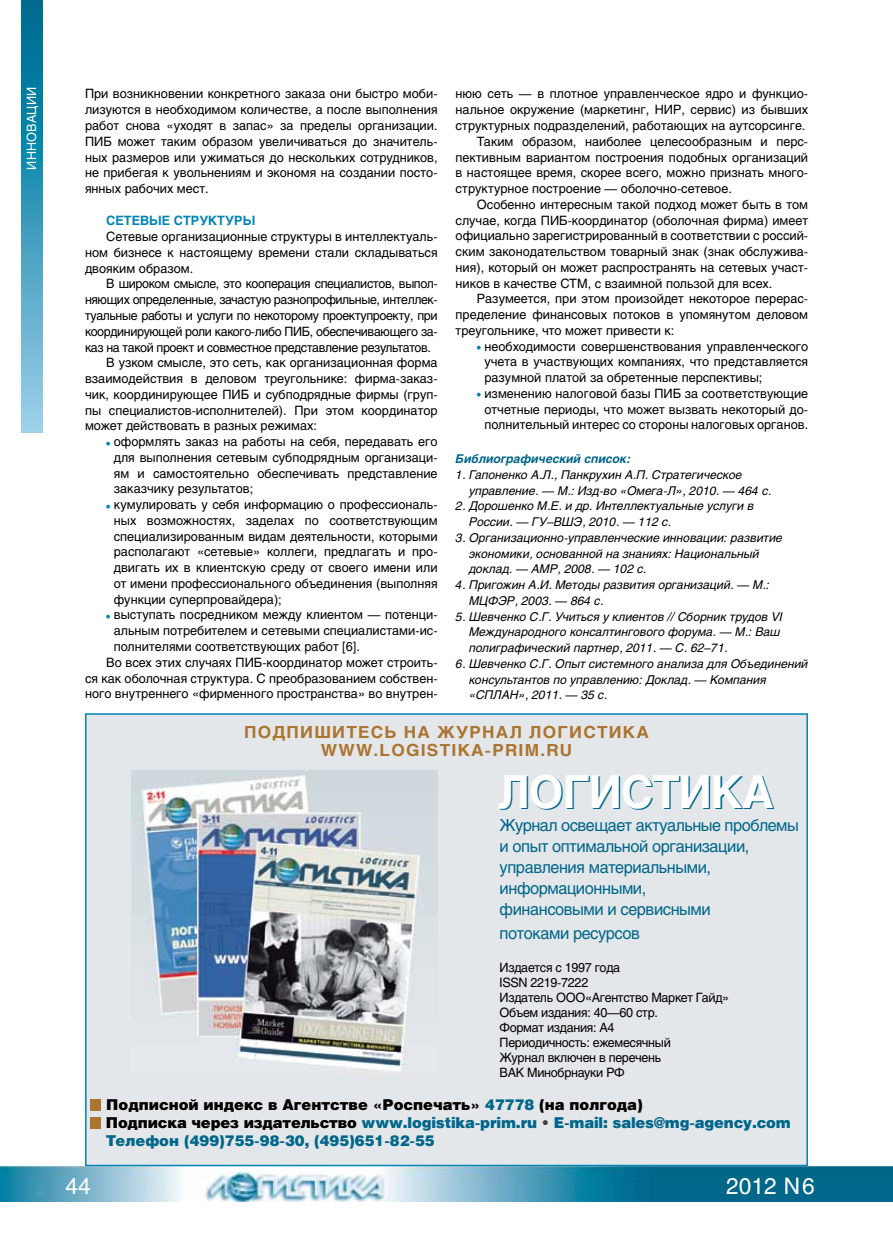
<style>
.page{position:relative;width:893px;height:1234px;background:#fff}
.page>*{position:absolute;margin:0;border:0;box-sizing:border-box;transform-origin:0 0}
.t1{font:700 45px "Helios";color:#00668a}
.t2{font:22.5px "Helios";color:#fff}
.t3{font:16.5px/21px "Helios";letter-spacing:-.025em;color:#00668a}
.t4{font:700 16.5px/18px "Helios";letter-spacing:.07em;color:#ab7430;scale:1.04 1}
.t5{font:900 15px/18px "Helios";color:#00668a}
.t6{font:12.75px/15.8px "Helios";color:#000;text-align:justify}
.t7{font:12.75px "Helios";letter-spacing:-.03em;color:#000}
.t8{font:12.75px/15px "Helios";letter-spacing:-.025em;color:#000}
.t9{font:700 12.75px "Helios";color:#0084b6}
.t10{font:12.75px "Helios";letter-spacing:.01em;color:#fff}
.t11{font:italic 12px/15.8px "Helios";color:#000}
.t12{font:italic 700 12px "Helios";color:#00668a}
.s1{color:#fff}
.s2{color:#000}
.s3{color:#414042}
</style>
<div class="page">
<img style="left:0;top:1165px;width:893px;height:36px">
<svg style="left:21px;top:0;width:22px;height:432px;background:#3a9abb"></svg>
<div style="left:85px;top:713px;width:723px;height:452px;background:#e3e7e9;border:2px solid #0084b6"></div>
<div style="left:90px;top:1098px;width:11px;height:12px;background:#ab7430"></div>
<div style="left:90px;top:1116px;width:11px;height:12px;background:#ab7430"></div>
<img style="left:132px;top:770px;width:306px;height:302px">
<p class="t10" style="left:24px;top:169px;width:84px;rotate:-90deg">ИННОВАЦИИ</p>
<p class="t6" style="left:85px;top:86px;width:354px">При возникновении конкретного заказа они быстро моби&shy;лизуются в необходимом количестве, а после выполнения работ снова «уходят в запас» за пределы организации.<br>ПИБ может таким образом увеличиваться до значитель&shy;ных размеров или ужиматься до нескольких сотрудников, не прибегая к увольнениям и экономя на создании посто&shy;янных рабочих мест.</p>
<p class="t9" style="left:106px;top:213px;width:151px">СЕТЕВЫЕ СТРУКТУРЫ</p>
<p class="t6" style="left:85px;top:228px;width:354px;text-indent:21px">Сетевые организационные структуры в интеллектуаль&shy;ном бизнесе к настоящему времени стали складываться двояким образом.</p>
<p class="t7" style="left:106px;top:276px;width:333px">В широком смысле, это кооперация специалистов, выпол-</p>
<p class="t7" style="left:85px;top:292px;width:354px">няющих определенные, зачастую разнопрофильные, интеллек-</p>
<p class="t7" style="left:85px;top:308px;width:354px">туальные работы и услуги по некоторому проектупроекту, при</p>
<p class="t7" style="left:85px;top:323px;width:354px">координирующей роли какого-либо ПИБ, обеспечивающего за-</p>
<p class="t7" style="left:85px;top:339px;width:347px">каз на такой проект и совместное представление результатов.</p>
<p class="t6" style="left:106px;top:355px;width:333px">В узком смысле, это сеть, как организационная форма</p>
<p class="t6" style="left:85px;top:370px;width:354px">взаимодействия в деловом треугольнике: фирма-заказ-</p>
<p class="t6" style="left:85px;top:386px;width:354px">чик, координирующее ПИБ и субподрядные фирмы (груп-</p>
<p class="t6" style="left:85px;top:402px;width:354px">пы специалистов-исполнителей). При этом координатор</p>
<p class="t6" style="left:85px;top:417px;width:234px">может действовать в разных режимах:</p>
<p class="t6" style="left:114px;top:433px;width:325px;text-indent:-8px"><sub>•</sub> оформлять заказ на работы на себя, передавать его для выполнения сетевым субподрядным организаци&shy;ям и самостоятельно обеспечивать представление заказчику результатов;</p>
<p class="t6" style="left:114px;top:496px;width:325px;text-indent:-8px"><sub>•</sub> кумулировать у себя информацию о профессиональ&shy;ных возможностях, заделах по соответствующим специализированным видам деятельности, которыми располагают «сетевые» коллеги, предлагать и про&shy;двигать их в клиентскую среду от своего имени или от имени профессионального объединения (выполняя функции суперпровайдера);</p>
<p class="t6" style="left:106px;top:607px;width:333px"><sub>•</sub> выступать посредником между клиентом — потенци-</p>
<p class="t6" style="left:114px;top:622px;width:325px">альным потребителем и сетевыми специалистами-ис-</p>
<p class="t6" style="left:114px;top:638px;width:248px">полнителями соответствующих работ [6].</p>
<p class="t6" style="left:106px;top:654px;width:333px">Во всех этих случаях ПИБ-координатор может строить-</p>
<p class="t6" style="left:85px;top:669px;width:354px">ся как оболочная структура. С преобразованием собствен-</p>
<p class="t6" style="left:85px;top:685px;width:354px">ного внутреннего «фирменного пространства» во внутрен-</p>
<p class="t6" style="left:456px;top:86px;width:354px">нюю сеть — в плотное управленческое ядро и функцио-</p>
<p class="t6" style="left:456px;top:102px;width:354px">нальное окружение (маркетинг, НИР, сервис) из бывших</p>
<p class="t6" style="left:456px;top:117px;width:351px">структурных подразделений, работающих на аутсорсинге.</p>
<p class="t6" style="left:477px;top:133px;width:333px">Таким образом, наиболее целесообразным и перс-</p>
<p class="t6" style="left:456px;top:149px;width:354px">пективным вариантом построения подобных организаций</p>
<p class="t6" style="left:456px;top:165px;width:354px">в настоящее время, скорее всего, можно признать много-</p>
<p class="t6" style="left:456px;top:180px;width:278px">структурное построение — оболочно-сетевое.</p>
<p class="t6" style="left:477px;top:196px;width:333px">Особенно интересным такой подход может быть в том</p>
<p class="t6" style="left:456px;top:212px;width:354px">случае, когда ПИБ-координатор (оболочная фирма) имеет</p>
<p class="t6" style="left:456px;top:228px;width:354px">официально зарегистрированный в соответствии с россий-</p>
<p class="t6" style="left:456px;top:243px;width:354px">ским законодательством товарный знак (знак обслужива-</p>
<p class="t6" style="left:456px;top:259px;width:354px">ния), который он может распространять на сетевых участ-</p>
<p class="t6" style="left:456px;top:275px;width:318px">ников в качестве СТМ, с взаимной пользой для всех.</p>
<p class="t6" style="left:477px;top:291px;width:333px">Разумеется, при этом произойдет некоторое перерас-</p>
<p class="t6" style="left:456px;top:306px;width:354px">пределение финансовых потоков в упомянутом деловом</p>
<p class="t6" style="left:456px;top:322px;width:220px">треугольнике, что может привести к:</p>
<p class="t6" style="left:484px;top:338px;width:325px;text-indent:-8px"><sub>•</sub> необходимости совершенствования управленческого учета в участвующих компаниях, что представляется разумной платой за обретенные перспективы;</p>
<p class="t6" style="left:477px;top:385px;width:333px;text-align:center"><sub>•</sub> изменению налоговой базы ПИБ за соответствующие отчетные периоды, что может вызвать некоторый до&shy;полнительный интерес со стороны налоговых органов.</p>
<p class="t12" style="left:456px;top:452px;width:177px">Библиографический список:</p>
<p class="t11" style="left:469px;top:466px;width:304px;text-indent:-13px">1. Гапоненко А.Л., Панкрухин А.П. Стратегическое управление. — М.: Изд-во «Омега-Л», 2010. — 464 с.</p>
<p class="t11" style="left:469px;top:498px;width:286px;text-indent:-13px">2. Дорошенко М.Е. и др. Интеллектуальные услуги в<br>России. — ГУ–ВШЭ, 2010. — 112 с.</p>
<p class="t11" style="left:469px;top:529px;width:315px;text-indent:-13px">3. Организационно-управленческие инновации: развитие экономики, основанной на знаниях: Национальный доклад. — АМР, 2008. — 102 с.</p>
<p class="t11" style="left:469px;top:577px;width:302px;text-indent:-13px">4. Пригожин А.И. Методы развития организаций. — М.:<br>МЦФЭР, 2003. — 864 с.</p>
<p class="t11" style="left:469px;top:608px;width:315px;text-indent:-13px">5. Шевченко С.Г. Учиться у клиентов // Сборник трудов VI<br>Международного консалтингового форума. — М.: Ваш полиграфический партнер, 2011. — С. 62–71.</p>
<p class="t11" style="left:469px;top:655px;width:340px;text-indent:-13px">6. Шевченко С.Г. Опыт системного анализа для Объединений консультантов по управлению: Доклад. — Компания «СПЛАН», 2011. — 35 с.</p>
<p class="t4" style="left:244px;top:723px;width:14px">ПОДПИ</p>
<p class="t4" style="left:314px;top:723px;width:30px">ШИТЕ</p>
<p class="t4" style="left:371px;top:723px;width:45px">СЬ НА</p>
<p class="t4" style="left:437px;top:723px;width:32px">ЖУРНАЛ</p>
<p class="t4" style="left:321px;top:723px;width:279px;text-indent:208px">ЛОГИСТИКА<br>WWW.LOGISTIKA-PRIM.RU</p>
<h1 class="t1" style="left:498px;top:766px;width:187px"><span class="s1">Л</span>О<span class="s1">Г</span>И<span class="s1">С</span>ТИКА</h1>
<p class="t3" style="left:500px;top:814px;width:301px">Журнал освещает актуальные проблемы и опыт оптимальной организации, управления материальными, информационными,<br>финансовыми и сервисными</p>
<p class="t3" style="left:500px;top:922px;width:142px">потоками ресурсов</p>
<p class="t8" style="left:500px;top:959px;width:231px">Издается с 1997 года<br>ISSN 2219-7222<br>Издатель ООО«Агентство Маркет Гайд»<br>Объем издания: 40—60 стр.<br>Формат издания: А4<br>Периодичность: ежемесячный<br>Журнал включен в перечень<br>ВАК Минобрнауки РФ</p>
<p class="t5" style="left:106px;top:1094px;width:686px"><span class="s2">Подписной индекс в Агентстве «Роспечать»</span> 47778 <span class="s2">(на полгода)<br>Подписка через издательство</span> www.logistika-prim.ru <span class="s3">•</span> E-mail: sales@mg-agency.com<br>Телефон (499)755-98-30, (495)651-82-55</p>
<h2 class="t2" style="left:66px;top:1172px;width:27px">44</h2>
<h2 class="t2" style="left:726px;top:1172px;width:90px">2012 N6</h2>
</div>
